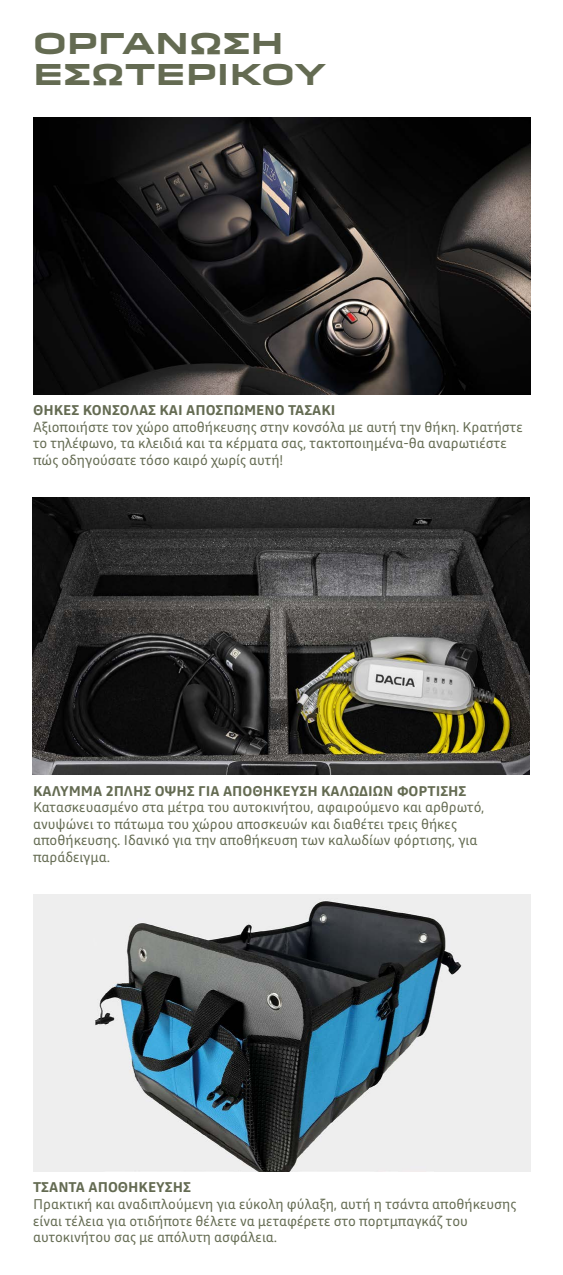
<style>
.page{position:relative;width:563px;height:1275px;background:#fff}
.page>*{position:absolute;margin:0;border:0;box-sizing:border-box;transform-origin:0 0}
.t1{font:700 28px/30.5px "Dacia Block Extended";color:#646b52}
.t2{font:14px/16.5px "Read";color:#646b52}
.t3{font:700 14px "Read";color:#646b52}
</style>
<div class="page">
<img style="left:33px;top:117px;width:497px;height:277px">
<img style="left:33px;top:895px;width:497px;height:276px">
<img style="left:33px;top:498px;width:496px;height:276px">
<h1 class="t1" style="left:33px;top:29px;width:294px">ΟΡΓΑΝΩΣΗ<br>ΕΣΩΤΕΡΙΚΟΥ</h1>
<p class="t3" style="left:33px;top:401px;width:304px">ΘΗΚΕΣ ΚΟΝΣΟΛΑΣ ΚΑΙ ΑΠΟΣΠΩΜΕΝΟ ΤΑΣΑΚΙ</p>
<p class="t2" style="left:33px;top:418px;width:491px">Αξιοποιήστε τον χώρο αποθήκευσης στην κονσόλα με αυτή την θήκη. Κρατήστε το τηλέφωνο, τα κλειδιά και τα κέρματα σας, τακτοποιημένα-θα αναρωτιέστε πώς οδηγούσατε τόσο καιρό χωρίς αυτή!</p>
<p class="t3" style="left:33px;top:781px;width:434px">ΚΑΛΥΜΜΑ 2ΠΛΗΣ ΟΨΗΣ ΓΙΑ ΑΠΟΘΗΚΕΥΣΗ ΚΑΛΩΔΙΩΝ ΦΟΡΤΙΣΗΣ</p>
<p class="t2" style="left:33px;top:799px;width:453px">Κατασκευασμένο στα μέτρα του αυτοκινήτου, αφαιρούμενο και αρθρωτό, ανυψώνει το πάτωμα του χώρου αποσκευών και διαθέτει τρεις θήκες αποθήκευσης. Ιδανικό για την αποθήκευση των καλωδίων φόρτισης, για παράδειγμα.</p>
<p class="t3" style="left:33px;top:1178px;width:159px">ΤΣΑΝΤΑ ΑΠΟΘΗΚΕΥΣΗΣ</p>
<p class="t2" style="left:33px;top:1196px;width:484px">Πρακτική και αναδιπλούμενη για εύκολη φύλαξη, αυτή η τσάντα αποθήκευσης είναι τέλεια για οτιδήποτε θέλετε να μεταφέρετε στο πορτμπαγκάζ του αυτοκινήτου σας με απόλυτη ασφάλεια.</p>
</div>
